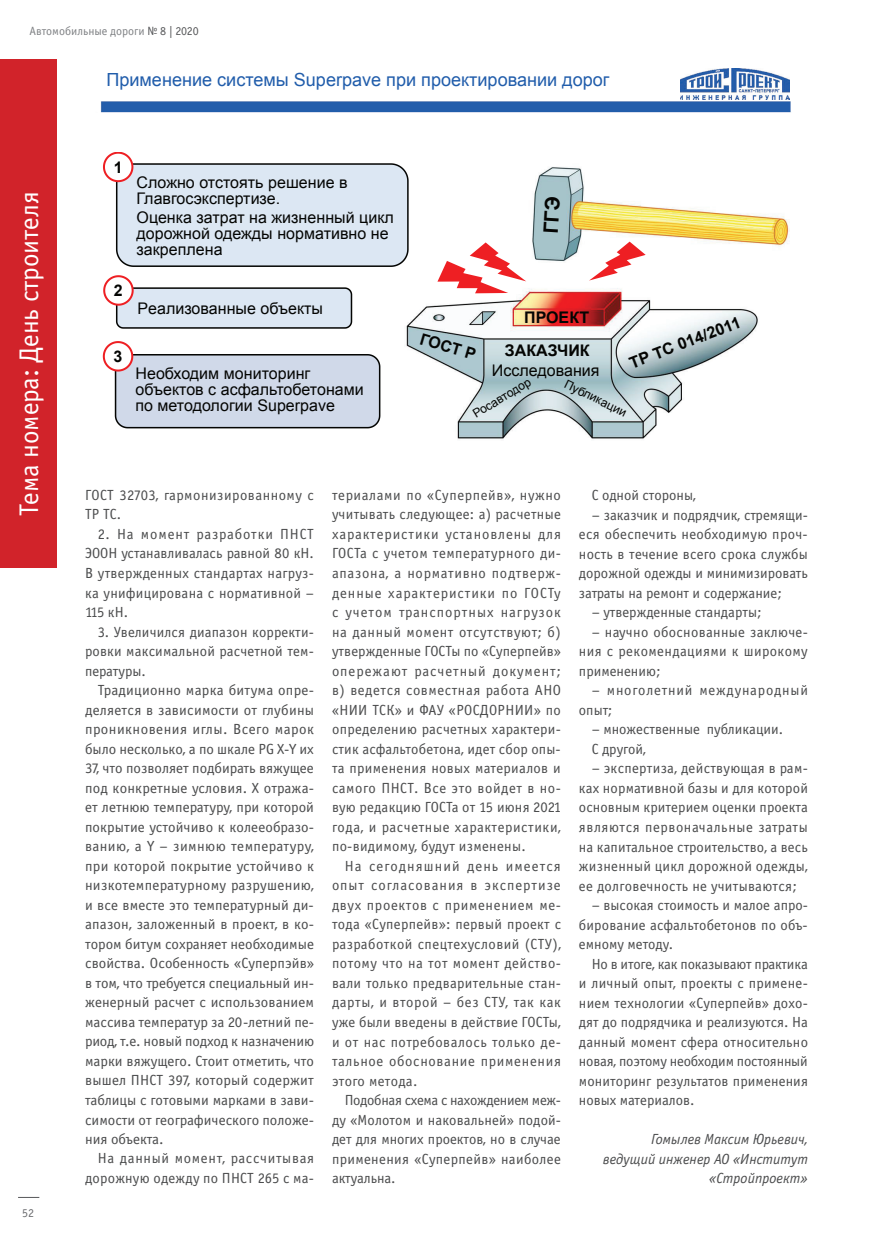
<style>
.page{position:relative;width:893px;height:1234px;background:#fff}
.page>*{position:absolute;margin:0;border:0;box-sizing:border-box;transform-origin:0 0}
.t1{font:27px "Officina Sans Book C";color:#fff}
.t2{font:18px "Arial";color:#215dab}
.t3{font:16.05px/16px "Arial";color:#040503}
.t4{font:700 16.05px "Arial";color:#040503}
.t5{font:14.7px/19.5px "Officina Sans Book C";letter-spacing:.01em;color:#4b4c4d;text-align:justify}
.t6{font:italic 14.7px/19.5px "Officina Sans Book C";color:#4b4c4d;text-align:right}
.t7{font:14.7px/19.5px "Officina Sans Book C";letter-spacing:.045em;color:#4b4c4d;text-align:right}
.t8{font:14.7px/19.5px "Officina Sans Book C";letter-spacing:.035em;color:#4b4c4d}
.t9{font:14.7px/19.5px "Officina Sans Book C";letter-spacing:.055em;color:#4b4c4d}
.t10{font:12.15px "Arial";color:#040503}
.t11{font:12px "Officina Sans Book C";color:#808285}
.t12{font:12px "Arial";color:#040503}
.t13{font:12px "Officina Sans Book C";color:#6c6d70}
.s1{color:#57585a}
</style>
<div class="page">
<svg style="left:19px;top:1196px;width:20px;height:1px"></svg>
<div style="left:0;top:60px;width:56px;height:508px;background:#d1232a"></div>
<svg style="left:102px;top:152px;width:688px;height:287px"></svg>
<svg style="left:100px;top:68px;width:691px;height:45px"></svg>
<svg style="left:543px;top:193px;width:17px;height:39px"></svg>
<p class="t11" style="left:29px;top:24px;width:171px">Автомобильные дороги <span class="s1">№ 8 | 2020</span></p>
<h1 class="t1" style="left:14px;top:515px;width:325px;rotate:-90deg">Тема номера: День строителя</h1>
<p class="t13" style="left:22px;top:1206px;width:13px">52</p>
<p class="t2" style="left:106px;top:68px;width:505px">Применение системы Superpave при проектировании дорог</p>
<p class="t2" style="left:106px;top:72px;width:505px">Применение системы Superpave при проектировании дорог</p>
<p class="t4" style="left:114px;top:152px;width:10px">1</p>
<p class="t4" style="left:114px;top:156px;width:10px">1</p>
<p class="t4" style="left:114px;top:276px;width:10px">2</p>
<p class="t4" style="left:114px;top:280px;width:10px">2</p>
<p class="t4" style="left:114px;top:342px;width:10px">3</p>
<p class="t4" style="left:114px;top:345px;width:10px">3</p>
<p class="t3" style="left:136px;top:171px;width:213px">Сложно отстоять решение в<br>Главгосэкспертизе.</p>
<p class="t3" style="left:137px;top:206px;width:259px">Оценка затрат на жизненный цикл дорожной одежды нормативно не закреплена</p>
<p class="t3" style="left:136px;top:174px;width:213px">Сложно отстоять решение в<br>Главгосэкспертизе.</p>
<p class="t3" style="left:137px;top:209px;width:259px">Оценка затрат на жизненный цикл дорожной одежды нормативно не закреплена</p>
<p class="t3" style="left:137px;top:297px;width:187px">Реализованные объекты</p>
<p class="t3" style="left:137px;top:301px;width:187px">Реализованные объекты</p>
<p class="t3" style="left:135px;top:362px;width:230px">Необходим мониторинг объектов с асфальтобетонами по методологии Superpave</p>
<p class="t3" style="left:135px;top:365px;width:230px">Необходим мониторинг объектов с асфальтобетонами по методологии Superpave</p>
<p class="t4" style="left:524px;top:302px;width:67px">ПРОЕКТ</p>
<p class="t4" style="left:524px;top:306px;width:67px">ПРОЕКТ</p>
<p class="t4" style="left:626px;top:349px;width:119px;rotate:-21deg">ТР ТС 014/2011</p>
<p class="t4" style="left:626px;top:353px;width:119px;rotate:-21deg">ТР ТС 014/2011</p>
<p class="t4" style="left:423px;top:324px;width:59px;rotate:16deg">ГОСТ Р</p>
<p class="t4" style="left:423px;top:328px;width:59px;rotate:16deg">ГОСТ Р</p>
<p class="t4" style="left:505px;top:336px;width:86px">ЗАКАЗЧИК</p>
<p class="t3" style="left:492px;top:358px;width:109px">Исследования</p>
<p class="t10" style="left:470px;top:403px;width:67px;rotate:-31deg">Росавтодор</p>
<p class="t12" style="left:569px;top:372px;width:69px;rotate:26deg">Публикации</p>
<p class="t4" style="left:505px;top:339px;width:86px">ЗАКАЗЧИК</p>
<p class="t3" style="left:492px;top:362px;width:109px">Исследования</p>
<p class="t10" style="left:470px;top:407px;width:67px;rotate:-31deg">Росавтодор</p>
<p class="t12" style="left:569px;top:376px;width:69px;rotate:26deg">Публикации</p>
<p class="t8" style="left:85px;top:485px;width:230px">ГОСТ 32703, гармонизированному с<br>ТР ТС.</p>
<p class="t5" style="left:85px;top:524px;width:231px;text-indent:13px">2. На момент разработки ПНСТ ЭООН устанавливалась равной 80 кН.<br>В утвержденных стандартах нагруз&shy;ка унифицирована с нормативной – 115 кН.</p>
<p class="t5" style="left:85px;top:622px;width:230px;text-indent:13px">3. Увеличился диапазон корректи&shy;ровки максимальной расчетной тем&shy;пературы.</p>
<p class="t5" style="left:85px;top:680px;width:231px;text-indent:13px">Традиционно марка битума опре&shy;деляется в зависимости от глубины проникновения иглы. Всего марок было несколько, а по шкале PG X-Y их 37, что позволяет подбирать вяжущее под конкретные условия. Х отража&shy;ет летнюю температуру, при которой покрытие устойчиво к колееобразо&shy;ванию, а Y – зимнюю температуру, при которой покрытие устойчиво к низкотемпературному разрушению, и все вместе это температурный ди&shy;апазон, заложенный в проект, в ко&shy;тором битум сохраняет необходимые свойства. Особенность «Суперпэйв» в том, что требуется специальный ин&shy;женерный расчет с использованием массива температур за 20-летний пе&shy;риод, т.е. новый подход к назначению марки вяжущего. Стоит отметить, что вышел ПНСТ 397, который содержит таблицы с готовыми марками в зави&shy;симости от географического положе&shy;ния объекта.</p>
<p class="t7" style="left:85px;top:1148px;width:231px">На данный момент, рассчитывая дорожную одежду по ПНСТ 265 с ма-</p>
<p class="t5" style="left:332px;top:485px;width:231px">териалами по «Суперпейв», нужно учитывать следующее: а) расчетные характеристики установлены для ГОСТа с учетом температурного ди&shy;апазона, а нормативно подтверж&shy;денные характеристики по ГОСТу с учетом транспортных нагрузок на данный момент отсутствуют; б) утвержденные ГОСТы по «Суперпейв» опережают расчетный документ; в) ведется совместная работа АНО «НИИ ТСК» и ФАУ «РОСДОРНИИ» по определению расчетных характери&shy;стик асфальтобетона, идет сбор опы&shy;та применения новых материалов и самого ПНСТ. Все это войдет в но&shy;вую редакцию ГОСТа от 15 июня 2021 года, и расчетные характеристики, по-видимому, будут изменены.</p>
<p class="t5" style="left:332px;top:856px;width:231px;text-indent:13px">На сегодняшний день имеется опыт согласования в экспертизе двух проектов с применением ме&shy;тода «Суперпейв»: первый проект с разработкой спецтехусловий (СТУ), потому что на тот момент действо&shy;вали только предварительные стан&shy;дарты, и второй – без СТУ, так как уже были введены в действие ГОСТы, и от нас потребовалось только де&shy;тальное обоснование применения этого метода.</p>
<p class="t5" style="left:332px;top:1090px;width:231px;text-indent:13px">Подобная схема с нахождением меж&shy;ду «Молотом и наковальней» подой&shy;дет для многих проектов, но в случае применения «Суперпейв» наиболее актуальна.</p>
<p class="t5" style="left:592px;top:485px;width:106px">С одной стороны,</p>
<p class="t5" style="left:579px;top:505px;width:230px;text-indent:13px">– заказчик и подрядчик, стремящи&shy;еся обеспечить необходимую проч&shy;ность в течение всего срока службы дорожной одежды и минимизировать затраты на ремонт и содержание;</p>
<p class="t5" style="left:592px;top:602px;width:171px">– утвержденные стандарты;</p>
<p class="t5" style="left:579px;top:622px;width:231px;text-indent:13px">– научно обоснованные заключе&shy;ния с рекомендациями к широкому применению;</p>
<p class="t9" style="left:579px;top:680px;width:230px;text-indent:13px">– многолетний международный опыт;</p>
<p class="t5" style="left:592px;top:719px;width:193px">– множественные публикации.<br>С другой,</p>
<p class="t5" style="left:579px;top:758px;width:230px;text-indent:13px">– экспертиза, действующая в рам&shy;ках нормативной базы и для которой основным критерием оценки проекта являются первоначальные затраты на капитальное строительство, а весь жизненный цикл дорожной одежды, ее долговечность не учитываются;</p>
<p class="t5" style="left:579px;top:895px;width:230px;text-indent:13px">– высокая стоимость и малое апро&shy;бирование асфальтобетонов по объ&shy;емному методу.</p>
<p class="t5" style="left:579px;top:954px;width:231px;text-indent:13px">Но в итоге, как показывают практика и личный опыт, проекты с примене&shy;нием технологии «Суперпейв» дохо&shy;дят до подрядчика и реализуются. На данный момент сфера относительно новая, поэтому необходим постоянный мониторинг результатов применения новых материалов.</p>
<p class="t6" style="left:603px;top:1129px;width:207px">Гомылев Максим Юрьевич, ведущий инженер АО «Институт «Стройпроект»</p>
</div>
